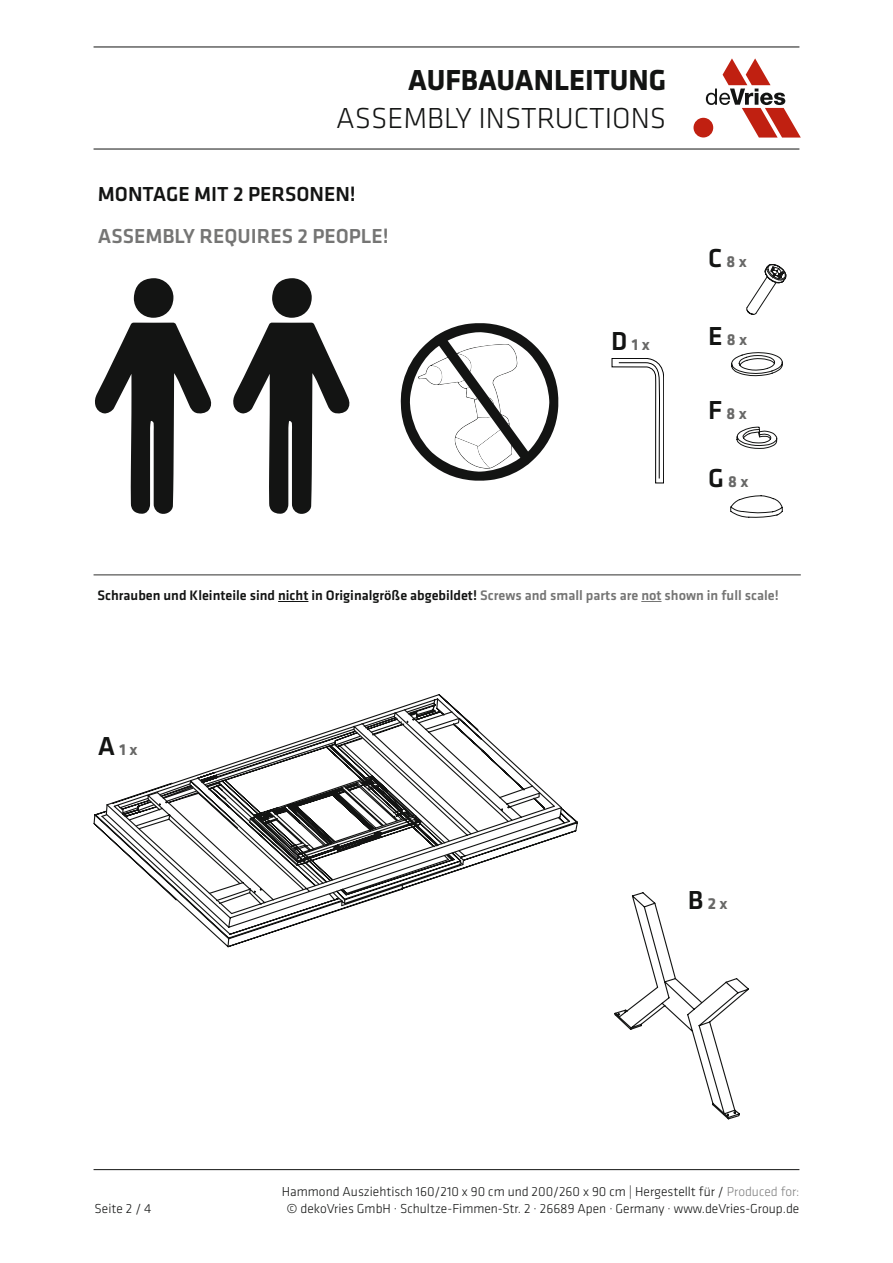
<style>
.page{position:relative;width:893px;height:1263px;background:#fff}
.page>*{position:absolute;margin:0;border:0;box-sizing:border-box;transform-origin:0 0}
.t1{font:300 30px "Klavika Basic";color:#131413}
.t2{font:700 30px "Klavika Basic";color:#131413}
.t3{font:500 21px "Klavika Basic";color:#757574}
.t4{font:500 21px "Klavika Basic";color:#131413}
.t5{font:700 16.5px "Klavika Basic";color:#686867}
.t6{font:500 14.25px "Klavika Basic";color:#131413}
.t7{font:300 13.5px "Klavika Basic";color:#131413}
.s1{font-weight:500;font-size:27px;color:#131413}
.s2{color:#757574}
.s3{color:#818181}
</style>
<div class="page">
<hr style="left:94px;top:1169px;width:705px;height:1px;background:#131413">
<hr style="left:94px;top:47px;width:705px;height:1px;background:#131413">
<hr style="left:94px;top:149px;width:705px;height:1px;background:#131413">
<div style="left:693px;top:118px;width:20px;height:19px;background:#c02011;border-radius:50%"></div>
<svg style="left:706px;top:58px;width:95px;height:80px"></svg>
<hr style="left:94px;top:574px;width:707px;height:2px;background:#757574">
<svg style="left:95px;top:323px;width:116px;height:191px"></svg>
<div style="left:134px;top:278px;width:40px;height:40px;background:#131413;border-radius:50%"></div>
<svg style="left:233px;top:323px;width:116px;height:191px"></svg>
<div style="left:272px;top:278px;width:40px;height:40px;background:#131413;border-radius:50%"></div>
<hr style="left:278px;top:601px;width:30px;height:1px;background:#131413">
<svg style="left:641px;top:601px;width:20px;height:1px"></svg>
<svg style="left:401px;top:323px;width:157px;height:158px"></svg>
<svg style="left:612px;top:358px;width:52px;height:125px"></svg>
<svg style="left:736px;top:426px;width:41px;height:23px"></svg>
<svg style="left:746px;top:264px;width:41px;height:51px"></svg>
<svg style="left:731px;top:352px;width:52px;height:24px"></svg>
<svg style="left:730px;top:495px;width:53px;height:23px"></svg>
<svg style="left:94px;top:694px;width:484px;height:254px"></svg>
<svg style="left:614px;top:892px;width:135px;height:228px"></svg>
<h1 class="t2" style="left:408px;top:59px;width:259px">AUFBAUANLEITUNG</h1>
<h1 class="t1" style="left:336px;top:100px;width:332px">ASSEMBLY INSTRUCTIONS</h1>
<h2 class="t4" style="left:98px;top:180px;width:260px">MONTAGE MIT 2 PERSONEN!</h2>
<h2 class="t3" style="left:98px;top:222px;width:293px">ASSEMBLY REQUIRES 2 PEOPLE!</h2>
<p class="t5" style="left:611px;top:332px;width:40px"><span class="s1">D</span> 1 x</p>
<p class="t5" style="left:708px;top:249px;width:40px"><span class="s1">C</span> 8 x</p>
<p class="t5" style="left:708px;top:327px;width:41px"><span class="s1">E</span> 8 x</p>
<p class="t5" style="left:708px;top:401px;width:40px"><span class="s1">F</span> 8 x</p>
<p class="t5" style="left:708px;top:469px;width:42px"><span class="s1">G</span> 8 x</p>
<p class="t6" style="left:97px;top:586px;width:683px">Schrauben und Kleinteile sind nicht in Originalgröße abgebildet! <span class="s2">Screws and small parts are not shown in full scale!</span></p>
<p class="t5" style="left:98px;top:737px;width:41px"><span class="s1">A</span> 1 x</p>
<p class="t5" style="left:688px;top:892px;width:41px"><span class="s1">B</span> 2 x</p>
<p class="t7" style="left:282px;top:1183px;width:519px">Hammond Ausziehtisch 160/210 x 90 cm und 200/260 x 90 cm | Hergestellt für / <span class="s3">Produced for:</span></p>
<p class="t7" style="left:95px;top:1200px;width:58px">Seite 2 / 4</p>
<p class="t7" style="left:286px;top:1200px;width:515px">© dekoVries GmbH · Schultze-Fimmen-Str. 2 · 26689 Apen · Germany · www.deVries-Group.de</p>
</div>
